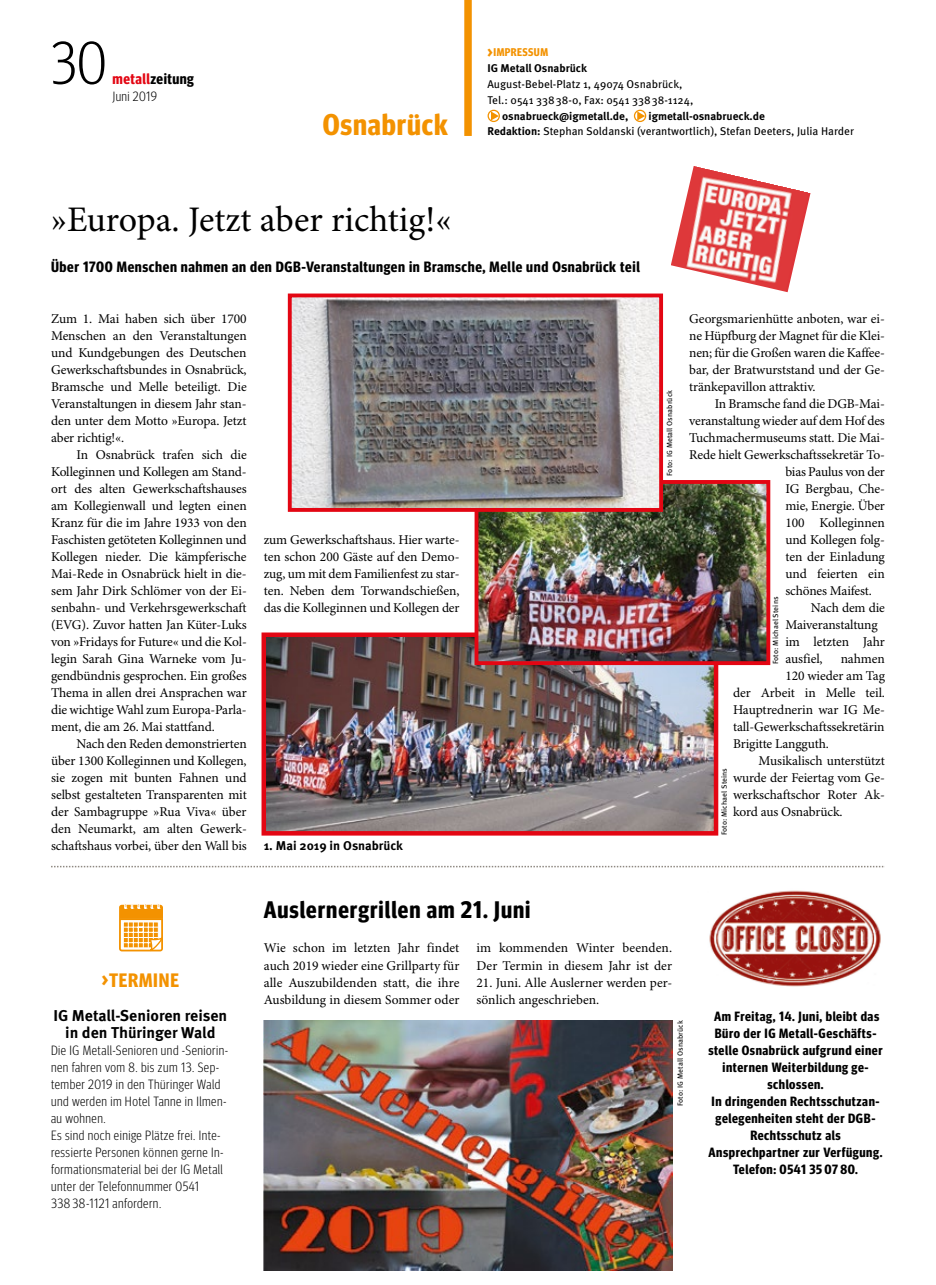
<style>
.page{position:relative;width:936px;height:1285px;background:#fff}
.page>*{position:absolute;margin:0;border:0;box-sizing:border-box;transform-origin:0 0}
.t1{font:300 60px "Meta Headline Cond OT";color:#000}
.t2{font:36px "Minion Pro";color:#000}
.t3{font:700 30px "Meta Headline Cond OT";letter-spacing:.03em;color:#f39200}
.t4{font:700 24px "Meta Headline Cond OT";letter-spacing:.04em;color:#000}
.t5{font:700 19.5px "Meta Headline Cond OT";letter-spacing:.04em;color:#f39200}
.t6{font:700 15.75px/17px "Meta OT";color:#000;text-align:center}
.t7{font:700 15px "Meta Headline Cond OT";letter-spacing:.04em;color:#000}
.t8{font:13.5px/17px "Minion Pro";letter-spacing:-.01em;color:#000;text-align:justify}
.t9{font:300 13.5px/17px "Meta Headline Cond OT";letter-spacing:.035em;color:#000}
.t10{font:700 13.5px/17px "Meta Headline Cond OT";letter-spacing:.04em;color:#000;text-align:center}
.t11{font:700 12.75px "Meta OT";color:#000}
.t12{font:11.25px/15.8px "Meta OT";color:#000}
.t13{font:700 11.25px "Meta OT";letter-spacing:-.005em;color:#000}
.t14{font:700 11.25px "Meta Headline Cond OT";letter-spacing:.04em;color:#f39200}
.t15{font:7.5px "Meta OT";letter-spacing:.015em;color:#000}
.s1{color:#e30613}
.s2{font-size:15.75px}
.s3{font-weight:700}
</style>
<div class="page">
<div style="left:464px;top:0;width:7px;height:136px;background:#f39200"></div>
<div style="left:487px;top:110px;width:13px;height:12px;border:1px solid #f39200;border-radius:50%"></div>
<svg style="left:491px;top:111px;width:8px;height:9px"></svg>
<div style="left:633px;top:110px;width:13px;height:12px;border:1px solid #f39200;border-radius:50%"></div>
<svg style="left:637px;top:111px;width:8px;height:9px"></svg>
<svg style="left:51px;top:865px;width:833px;height:2px"></svg>
<img style="left:264px;top:1020px;width:408px;height:249px">
<img style="left:267px;top:638px;width:445px;height:191px">
<div style="left:261px;top:632px;width:457px;height:203px;border:5px solid #e30613"></div>
<img style="left:479px;top:485px;width:286px;height:175px">
<div style="left:474px;top:480px;width:296px;height:185px;border:4px solid #e30613"></div>
<img style="left:293px;top:298px;width:365px;height:208px">
<div style="left:288px;top:293px;width:375px;height:218px;border:4px solid #e30613"></div>
<img style="left:671px;top:166px;width:139px;height:126px">
<svg style="left:119px;top:903px;width:44px;height:49px"></svg>
<img style="left:709px;top:890px;width:172px;height:97px">
<h1 class="t1" style="left:50px;top:27px;width:58px">30</h1>
<p class="t7" style="left:113px;top:70px;width:83px"><span class="s1">metall</span>zeitung</p>
<p class="t9" style="left:113px;top:87px;width:46px">Juni 2019</p>
<h3 class="t3" style="left:323px;top:107px;width:127px">Osnabrück</h3>
<p class="t14" style="left:487px;top:46px;width:62px"><span class="s2">&gt;</span>IMPRESSUM</p>
<p class="t13" style="left:487px;top:61px;width:101px">IG Metall Osnabrück</p>
<p class="t12" style="left:487px;top:76px;width:207px">August-Bebel-Platz 1, 49074 Osnabrück,<br>Tel.: 0541 338 38-0, Fax: 0541 338 38-1124,</p>
<p class="t13" style="left:502px;top:108px;width:127px">osnabrueck@igmetall.de,</p>
<p class="t12" style="left:487px;top:108px;width:368px;text-indent:161px"><span class="s3">igmetall-osnabrueck.de<br>Redaktion:</span> Stephan Soldanski (verantwortlich), Stefan Deeters, Julia Harder</p>
<h2 class="t2" style="left:51px;top:198px;width:402px">»Europa. Jetzt aber richtig!«</h2>
<p class="t7" style="left:51px;top:257px;width:590px">Über 1700 Menschen nahmen an den DGB-Veranstaltungen in Bramsche, Melle und Osnabrück teil</p>
<p class="t8" style="left:51px;top:310px;width:197px">Zum 1. Mai haben sich über 1700<br>Menschen an den Veranstaltungen und Kundgebungen des Deutschen Gewerkschaftsbundes in Osnabrück, Bramsche und Melle beteiligt. Die Veranstaltungen in diesem Jahr stan&shy;den unter dem Motto »Europa. Jetzt aber richtig!«.</p>
<p class="t8" style="left:51px;top:446px;width:197px;text-indent:26px">In Osnabrück trafen sich die Kolleginnen und Kollegen am Stand&shy;ort des alten Gewerkschaftshauses am Kollegienwall und legten einen Kranz für die im Jahre 1933 von den Faschisten getöteten Kolleginnen und Kollegen nieder. Die kämpferische Mai-Rede in Osnabrück hielt in die&shy;sem Jahr Dirk Schlömer von der Ei&shy;senbahn- und Verkehrsgewerkschaft (EVG). Zuvor hatten Jan Küter-Luks von »Fridays for Future« und die Kol&shy;legin Sarah Gina Warneke vom Ju&shy;gendbündnis gesprochen. Ein großes Thema in allen drei Ansprachen war die wichtige Wahl zum Europa-Parla&shy;ment, die am 26. Mai stattfand.</p>
<p class="t8" style="left:51px;top:736px;width:197px;text-indent:26px">Nach den Reden demonstrierten über 1300 Kolleginnen und Kollegen, sie zogen mit bunten Fahnen und selbst gestalteten Transparenten mit der Sambagruppe »Rua Viva« über den Neumarkt, am alten Gewerk&shy;schaftshaus vorbei, über den Wall bis</p>
<p class="t8" style="left:264px;top:531px;width:197px">zum Gewerkschaftshaus. Hier warte&shy;ten schon 200 Gäste auf den Demo&shy;zug, um mit dem Familienfest zu star&shy;ten. Neben dem Torwandschießen, das die Kolleginnen und Kollegen der</p>
<p class="t11" style="left:264px;top:837px;width:141px">1. Mai 2019 in Osnabrück</p>
<h3 class="t4" style="left:264px;top:895px;width:268px">Auslernergrillen am 21. Juni</h3>
<p class="t15" style="left:665px;top:476px;width:87px;rotate:-90deg">Foto: IG Metall Osnabrück</p>
<p class="t8" style="left:689px;top:310px;width:197px">Georgsmarienhütte anboten, war ei&shy;ne Hüpfburg der Magnet für die Klei&shy;nen; für die Großen waren die Kaffee&shy;bar, der Bratwurststand und der Ge&shy;tränkepavillon attraktiv.</p>
<p class="t8" style="left:714px;top:395px;width:172px">In Bramsche fand die DGB-Mai-</p>
<p class="t8" style="left:689px;top:412px;width:197px">veranstaltung wieder auf dem Hof des</p>
<p class="t8" style="left:689px;top:429px;width:197px">Tuchmachermuseums statt. Die Mai-</p>
<p class="t8" style="left:689px;top:446px;width:197px">Rede hielt Gewerkschaftssekretär To-</p>
<p class="t8" style="left:785px;top:463px;width:101px">bias Paulus von der</p>
<p class="t8" style="left:785px;top:480px;width:101px">IG Bergbau, Che-</p>
<p class="t8" style="left:785px;top:497px;width:101px">mie, Energie. Über</p>
<p class="t8" style="left:785px;top:514px;width:101px">100 Kolleginnen</p>
<p class="t8" style="left:785px;top:531px;width:101px">und Kollegen folg-</p>
<p class="t8" style="left:785px;top:548px;width:101px">ten der Einladung</p>
<p class="t8" style="left:785px;top:565px;width:101px">und feierten ein</p>
<p class="t8" style="left:785px;top:582px;width:88px">schönes Maifest.</p>
<p class="t8" style="left:810px;top:599px;width:75px">Nach dem die</p>
<p class="t8" style="left:785px;top:616px;width:94px">Maiveranstaltung</p>
<p class="t8" style="left:785px;top:633px;width:101px">im letzten Jahr</p>
<p class="t8" style="left:785px;top:650px;width:39px">ausfiel,</p>
<p class="t8" style="left:840px;top:650px;width:46px">nahmen</p>
<p class="t8" style="left:785px;top:667px;width:101px">120 wieder am Tag</p>
<p class="t8" style="left:733px;top:684px;width:153px">der Arbeit in Melle teil.</p>
<p class="t8" style="left:733px;top:701px;width:153px">Hauptrednerin war IG Me-</p>
<p class="t8" style="left:733px;top:718px;width:153px">tall-Gewerkschaftssekretärin</p>
<p class="t8" style="left:733px;top:736px;width:97px">Brigitte Langguth.</p>
<p class="t8" style="left:758px;top:753px;width:128px">Musikalisch unterstützt</p>
<p class="t8" style="left:733px;top:770px;width:153px">wurde der Feiertag vom Ge-</p>
<p class="t8" style="left:733px;top:787px;width:153px">werkschaftschor Roter Ak-</p>
<p class="t8" style="left:733px;top:804px;width:111px">kord aus Osnabrück.</p>
<p class="t15" style="left:771px;top:664px;width:69px;rotate:-90deg">Foto: Michael Steins</p>
<p class="t15" style="left:719px;top:835px;width:69px;rotate:-90deg">Foto: Michael Steins</p>
<h3 class="t5" style="left:102px;top:967px;width:79px">&gt;TERMINE</h3>
<p class="t6" style="left:53px;top:1006px;width:175px">IG Metall-Senioren reisen in den Thüringer Wald</p>
<p class="t9" style="left:51px;top:1040px;width:179px">Die IG Metall-Senioren und -Seniorin&shy;nen fahren vom 8. bis zum 13. Sep&shy;tember 2019 in den Thüringer Wald und werden im Hotel Tanne in Ilmen&shy;au wohnen.<br>Es sind noch einige Plätze frei. Inte&shy;ressierte Personen können gerne In&shy;formationsmaterial bei der IG Metall unter der Telefonnummer 0541<br>338 38-1121 anfordern.</p>
<p class="t8" style="left:264px;top:940px;width:197px">Wie schon im letzten Jahr findet auch 2019 wieder eine Grillparty für alle Auszubildenden statt, die ihre Ausbildung in diesem Sommer oder</p>
<p class="t8" style="left:476px;top:940px;width:197px">im kommenden Winter beenden.<br>Der Termin in diesem Jahr ist der</p>
<p class="t8" style="left:476px;top:974px;width:197px">21. Juni. Alle Auslerner werden per&shy;sönlich angeschrieben.</p>
<p class="t15" style="left:675px;top:1106px;width:87px;rotate:-90deg">Foto: IG Metall Osnabrück</p>
<p class="t10" style="left:708px;top:1006px;width:176px">Am Freitag, 14. Juni, bleibt das<br>Büro der IG Metall-Geschäfts&shy;stelle Osnabrück aufgrund einer internen Weiterbildung ge&shy;schlossen.<br>In dringenden Rechtsschutzan&shy;gelegenheiten steht der DGB-<br>Rechtsschutz als<br>Ansprechpartner zur Verfügung.<br>Telefon: 0541 35 07 80.</p>
</div>
